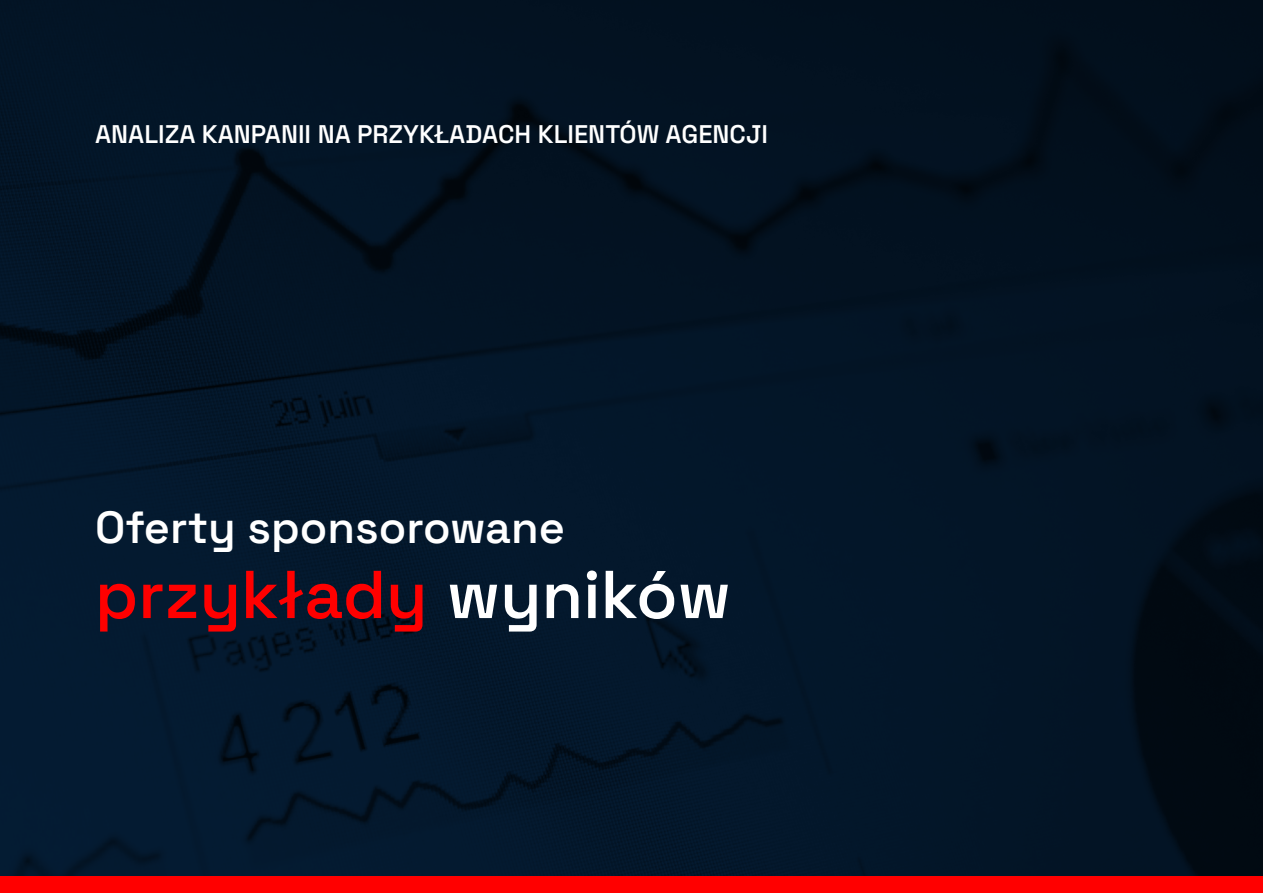
<style>
.page{position:relative;width:1263px;height:893px;background:#fff}
.page>*{position:absolute;margin:0;border:0;box-sizing:border-box;transform-origin:0 0}
.t1{font:300 67.5px "Space Grotesk Variable";color:#f00}
.t2{font:300 45px "Space Grotesk Variable";color:#fff}
.t3{font:300 25.5px "Space Grotesk Variable";color:#fff}
.s1{color:#fff}
</style>
<div class="page">
<img style="left:0;top:0;width:1263px;height:876px">
<div style="left:0;top:876px;width:1263px;height:17px;background:#f00"></div>
<p class="t3" style="left:95px;top:116px;width:674px">ANALIZA KANPANII NA PRZYKŁADACH KLIENTÓW AGENCJI</p>
<h2 class="t2" style="left:95px;top:494px;width:471px">Oferty sponsorowane</h2>
<h1 class="t1" style="left:95px;top:545px;width:637px">przykłady <span class="s1">wyników</span></h1>
</div>
